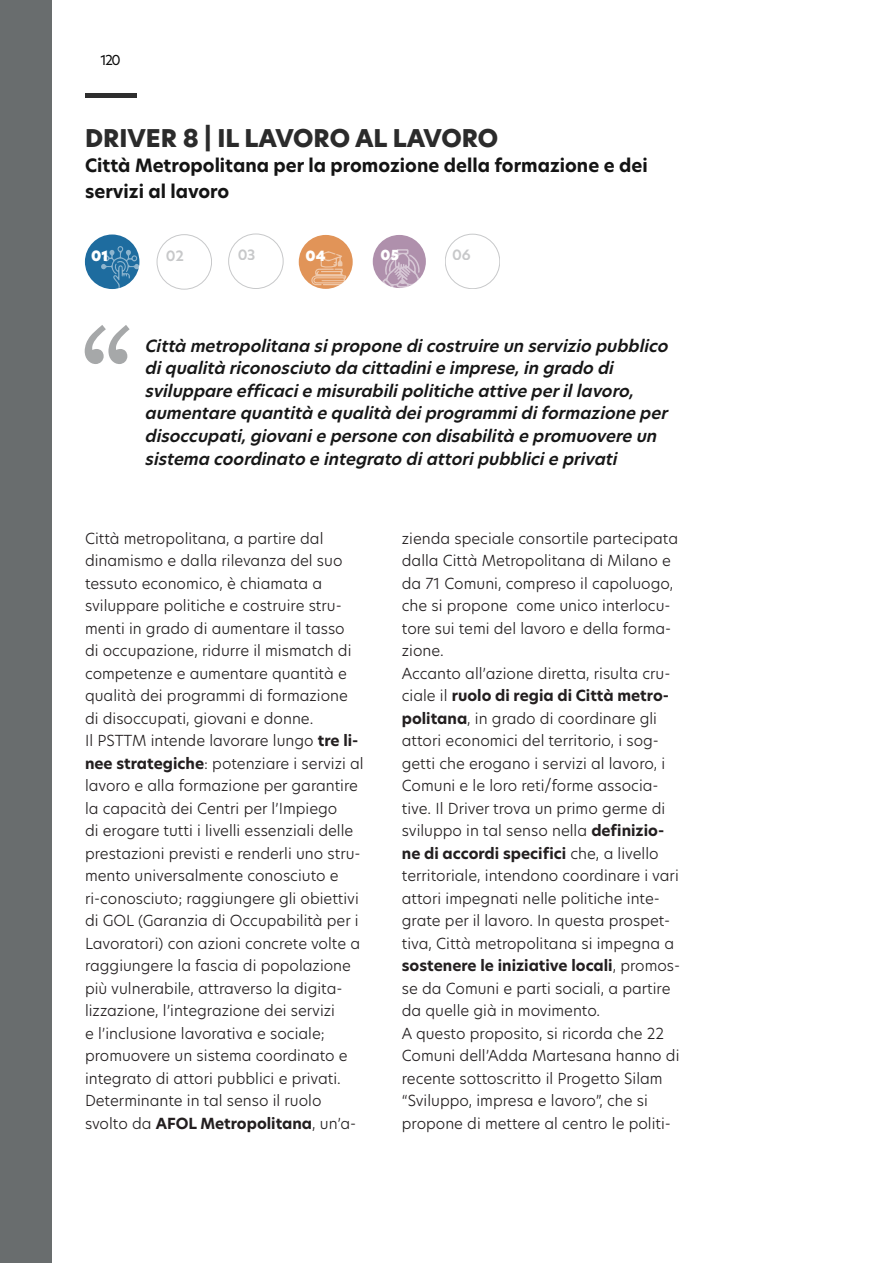
<style>
.page{position:relative;width:893px;height:1263px;background:#fff}
.page>*{position:absolute;margin:0;border:0;box-sizing:border-box;transform-origin:0 0}
.t1{font:136.35px "Bookman Old Style";color:#202427}
.titolo_paragrafo{font:800 24px "New Hero";color:#2b2b2b}
.titolo_paragrafo-2{font:700 18px/25.5px "New Hero";color:#141414}
.Stile_di_paragrafo_1{font:italic 600 16.5px/22.5px "New Hero";color:#171717}
.t2{font:300 15px/22.5px "New Hero";color:#231f20}
.t3{font:600 13.95px "New Hero";color:#8f9194}
.t4{font:13.95px "New Hero Super";color:#fff}
.t5{font:13.8px "New Hero Super";color:#fff}
.t6{font:13.65px "New Hero Super";color:#fff}
.t7{font:13.5px "New Hero";color:#0d0d0d}
.s1{font-weight:700}
</style>
<div class="page">
<div style="left:85px;top:93px;width:51px;height:5px;background:#2e2e2e"></div>
<div style="left:0;top:0;width:51px;height:1263px;background:#696d6e"></div>
<div style="left:445px;top:234px;width:55px;height:55px;border:1px solid #8f9194;border-radius:50%"></div>
<div style="left:157px;top:234px;width:55px;height:55px;border:1px solid #8f9194;border-radius:50%"></div>
<div style="left:85px;top:234px;width:54px;height:55px;background:#1e6c9f;border-radius:50%"></div>
<svg style="left:101px;top:246px;width:38px;height:43px"></svg>
<div style="left:228px;top:234px;width:55px;height:55px;border:1px solid #8f9194;border-radius:50%"></div>
<div style="left:373px;top:235px;width:53px;height:53px;background:#af90ac;border-radius:50%"></div>
<svg style="left:382px;top:249px;width:41px;height:39px"></svg>
<div style="left:299px;top:235px;width:54px;height:54px;background:#e19458;border-radius:50%"></div>
<svg style="left:311px;top:251px;width:35px;height:34px"></svg>
<p class="t7" style="left:100px;top:51px;width:22px">120</p>
<p class="titolo_paragrafo" style="left:85px;top:122px;width:415px">DRIVER 8 | IL LAVORO AL LAVORO</p>
<p class="titolo_paragrafo-2" style="left:85px;top:153px;width:564px">Città Metropolitana per la promozione della formazione e dei servizi al lavoro</p>
<p class="t4" style="left:91px;top:247px;width:19px">01</p>
<p class="t3" style="left:166px;top:246px;width:20px">02</p>
<p class="t3" style="left:237px;top:245px;width:20px">03</p>
<p class="t5" style="left:305px;top:246px;width:22px">04</p>
<p class="t6" style="left:381px;top:246px;width:20px">05</p>
<p class="t3" style="left:452px;top:245px;width:20px">06</p>
<h1 class="t1" style="left:80px;top:287px;width:56px">“</h1>
<p class="Stile_di_paragrafo_1" style="left:145px;top:335px;width:529px">Città metropolitana sipropone dicostruire un servizio pubblico diqualità riconosciuto da cittadinie imprese,in grado di sviluppare efficacie misurabilipolitiche attive perillavoro, aumentare quantità e qualità deiprogrammidiformazione per disoccupati,giovanie persone con disabilità e promuovere un sistema coordinato e integrato diattoripubblicie privati</p>
<p class="t2" style="left:85px;top:526px;width:268px">Città metropolitana, a partire dal dinamismo e dalla rilevanza del suo tessuto economico, è chiamata a sviluppare politiche e costruire stru&shy;menti in grado di aumentare il tasso di occupazione, ridurre il mismatch di competenze e aumentare quantità e qualità dei programmi di formazione di disoccupati, giovani e donne.</p>
<p class="t2" style="left:85px;top:729px;width:280px">Il PSTTM intende lavorare lungo <span class="s1">tre li&shy;nee strategiche</span>: potenziare i servizi al lavoro e alla formazione per garantire la capacità dei Centri per l’Impiego<br>di erogare tutti i livelli essenziali delle prestazioni previsti e renderli uno stru&shy;mento universalmente conosciuto e ri-conosciuto; raggiungere gli obiettivi di GOL (Garanzia di Occupabilità per i Lavoratori) con azioni concrete volte a raggiungere la fascia di popolazione più vulnerabile, attraverso la digita&shy;lizzazione, l’integrazione dei servizi<br>e l’inclusione lavorativa e sociale; promuovere un sistema coordinato e integrato di attori pubblici e privati.</p>
<p class="t2" style="left:85px;top:1089px;width:273px">Determinante in tal senso il ruolo svolto da <span class="s1">AFOL Metropolitana</span>, un’a-</p>
<p class="t2" style="left:402px;top:526px;width:278px">zienda speciale consortile partecipata dalla Città Metropolitana di Milano e da 71 Comuni, compreso il capoluogo, che si propone come unico interlocu&shy;tore sui temi del lavoro e della forma&shy;zione.</p>
<p class="t2" style="left:402px;top:661px;width:280px">Accanto all’azione diretta, risulta cru&shy;ciale il <span class="s1">ruolo di regia di Città metro&shy;politana</span>, in grado di coordinare gli attori economici del territorio, i sog&shy;getti che erogano i servizi al lavoro, i Comuni e le loro reti/forme associa&shy;tive. Il Driver trova un primo germe di sviluppo in tal senso nella <span class="s1">definizio&shy;ne di accordi specifici</span> che, a livello territoriale, intendono coordinare i vari attori impegnati nelle politiche inte&shy;grate per il lavoro. In questa prospet&shy;tiva, Città metropolitana si impegna a <span class="s1">sostenere le iniziative locali</span>, promos&shy;se da Comuni e parti sociali, a partire da quelle già in movimento.</p>
<p class="t2" style="left:402px;top:1021px;width:279px">A questo proposito, si ricorda che 22<br>Comuni dell’Adda Martesana hanno di recente sottoscritto il Progetto Silam “Sviluppo, impresa e lavoro”, che si propone di mettere al centro le politi-</p>
</div>
